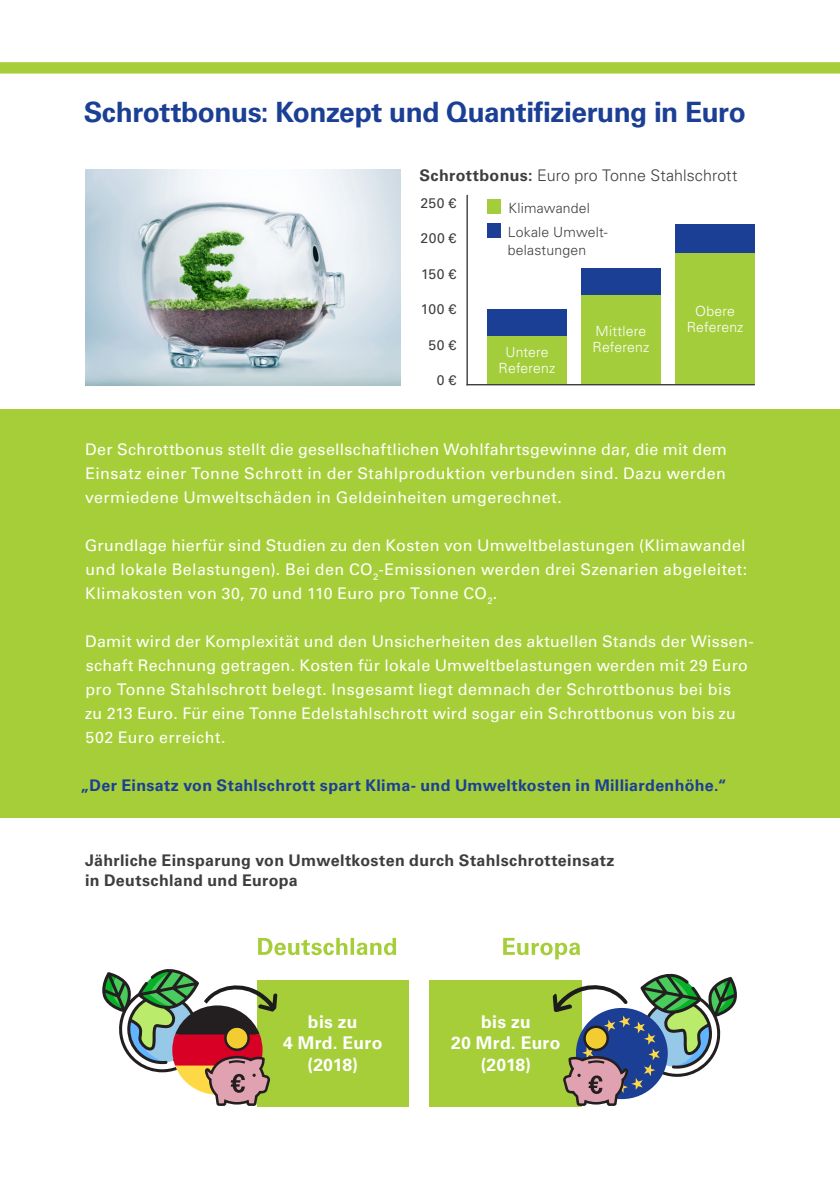
<style>
.page{position:relative;width:840px;height:1191px;background:#fff}
.page>*{position:absolute;margin:0;border:0;box-sizing:border-box;transform-origin:0 0}
.t1{font:700 28px "Univers LT Std";letter-spacing:-.015em;color:#1b3f94}
.t2{font:700 17.6px/21.2px "Univers LT Std";letter-spacing:.015em;color:#fff;text-align:center}
.t3{font:16px/24px "Univers LT Std";letter-spacing:.02em;color:#fff;text-align:justify}
.t4{font:700 16px/20px "Univers LT Std";letter-spacing:.02em;color:#3e3e3f}
.t5{font:700 16px "Univers LT Std";letter-spacing:.02em;color:#1b3f94}
.t6{font:300 16px "Univers LT Std";letter-spacing:.005em;color:#3e3e3f}
.t7{font:300 14px/16px "Univers LT Std";letter-spacing:.015em;color:#fff;text-align:center}
.t8{font:300 14px/24px "Univers LT Std";letter-spacing:.015em;color:#3e3e3f}
.t9{font:14px "Univers LT Std";letter-spacing:.035em;color:#3e3e3f}
.s1{font-weight:700}
</style>
<div class="page">
<div style="left:0;top:410px;width:839px;height:408px;background:#a6ce39"></div>
<img style="left:85px;top:170px;width:315px;height:216px">
<div style="left:0;top:62px;width:839px;height:12px;background:#a6ce39"></div>
<div style="left:429px;top:980px;width:153px;height:126px;background:#a6ce39"></div>
<div style="left:257px;top:980px;width:151px;height:126px;background:#a6ce39"></div>
<svg style="left:258px;top:938px;width:138px;height:17px"></svg>
<svg style="left:503px;top:938px;width:76px;height:21px"></svg>
<svg style="left:552px;top:973px;width:184px;height:134px"></svg>
<svg style="left:102px;top:969px;width:175px;height:138px"></svg>
<div style="left:581px;top:294px;width:79px;height:90px;background:#a4cd3c"></div>
<div style="left:675px;top:253px;width:79px;height:131px;background:#a4cd3c"></div>
<div style="left:675px;top:224px;width:79px;height:29px;background:#1b3f94"></div>
<div style="left:487px;top:335px;width:79px;height:50px;background:#a4cd3c"></div>
<div style="left:487px;top:309px;width:79px;height:26px;background:#1b3f94"></div>
<div style="left:487px;top:199px;width:14px;height:14px;background:#a4cd3c"></div>
<div style="left:487px;top:223px;width:14px;height:14px;background:#1b3f94"></div>
<hr style="left:466px;top:195px;width:1px;height:190px;background:#3e3e3f">
<hr style="left:466px;top:384px;width:288px;height:1px;background:#3e3e3f">
<div style="left:581px;top:268px;width:79px;height:26px;background:#1b3f94"></div>
<h1 class="t1" style="left:84px;top:95px;width:663px">Schrottbonus: Konzept und Quantifizierung in Euro</h1>
<p class="t6" style="left:419px;top:166px;width:319px"><span class="s1">Schrottbonus:</span> Euro pro Tonne Stahlschrott</p>
<p class="t9" style="left:420px;top:195px;width:37px">250 €</p>
<p class="t9" style="left:420px;top:230px;width:37px">200 €</p>
<p class="t9" style="left:421px;top:265px;width:37px">150 €</p>
<p class="t9" style="left:420px;top:301px;width:37px">100 €</p>
<p class="t9" style="left:428px;top:336px;width:29px">50 €</p>
<p class="t9" style="left:436px;top:372px;width:21px">0 €</p>
<p class="t8" style="left:507px;top:196px;width:101px">Klimawandel<br>Lokale Umwelt-</p>
<p class="t8" style="left:507px;top:238px;width:80px">belastungen</p>
<p class="t7" style="left:686px;top:303px;width:58px">Obere<br>Referenz</p>
<p class="t7" style="left:592px;top:323px;width:58px;text-align:left">Mittlere<br>Referenz</p>
<p class="t7" style="left:498px;top:344px;width:58px">Untere<br>Referenz</p>
<p class="t3" style="left:85px;top:437px;width:643px">Der Schrottbonus stellt die gesellschaftlichen Wohlfahrtsgewinne dar, die mit dem Einsatz einer Tonne Schrott in der Stahlproduktion verbunden sind. Dazu werden vermiedene Umweltschäden in Geldeinheiten umgerechnet.</p>
<p class="t3" style="left:85px;top:533px;width:663px">Grundlage hierfür sind Studien zu den Kosten von Umweltbelastungen (Klimawandel und lokale Belastungen). Bei den CO<sub>2</sub>-Emissionen werden drei Szenarien abgeleitet:<br>Klimakosten von 30, 70 und 110 Euro pro Tonne CO<sub>2</sub>.</p>
<p class="t3" style="left:85px;top:629px;width:669px;text-align:left">Damit wird der Komplexität und den Unsicherheiten des aktuellen Stands der Wissen&shy;schaft Rechnung getragen. Kosten für lokale Umweltbelastungen werden mit 29 Euro pro Tonne Stahlschrott belegt. Insgesamt liegt demnach der Schrottbonus bei bis<br>zu 213 Euro. Für eine Tonne Edelstahlschrott wird sogar ein Schrottbonus von bis zu 502 Euro erreicht.</p>
<p class="t5" style="left:80px;top:776px;width:647px">„Der Einsatz von Stahlschrott spart Klima- und Umweltkosten in Milliardenhöhe.“</p>
<p class="t4" style="left:85px;top:850px;width:530px">Jährliche Einsparung von Umweltkosten durch Stahlschrotteinsatz in Deutschland und Europa</p>
<p class="t2" style="left:283px;top:1011px;width:101px">bis zu<br>4 Mrd. Euro (2018)</p>
<p class="t2" style="left:451px;top:1011px;width:111px">bis zu<br>20 Mrd. Euro (2018)</p>
</div>
